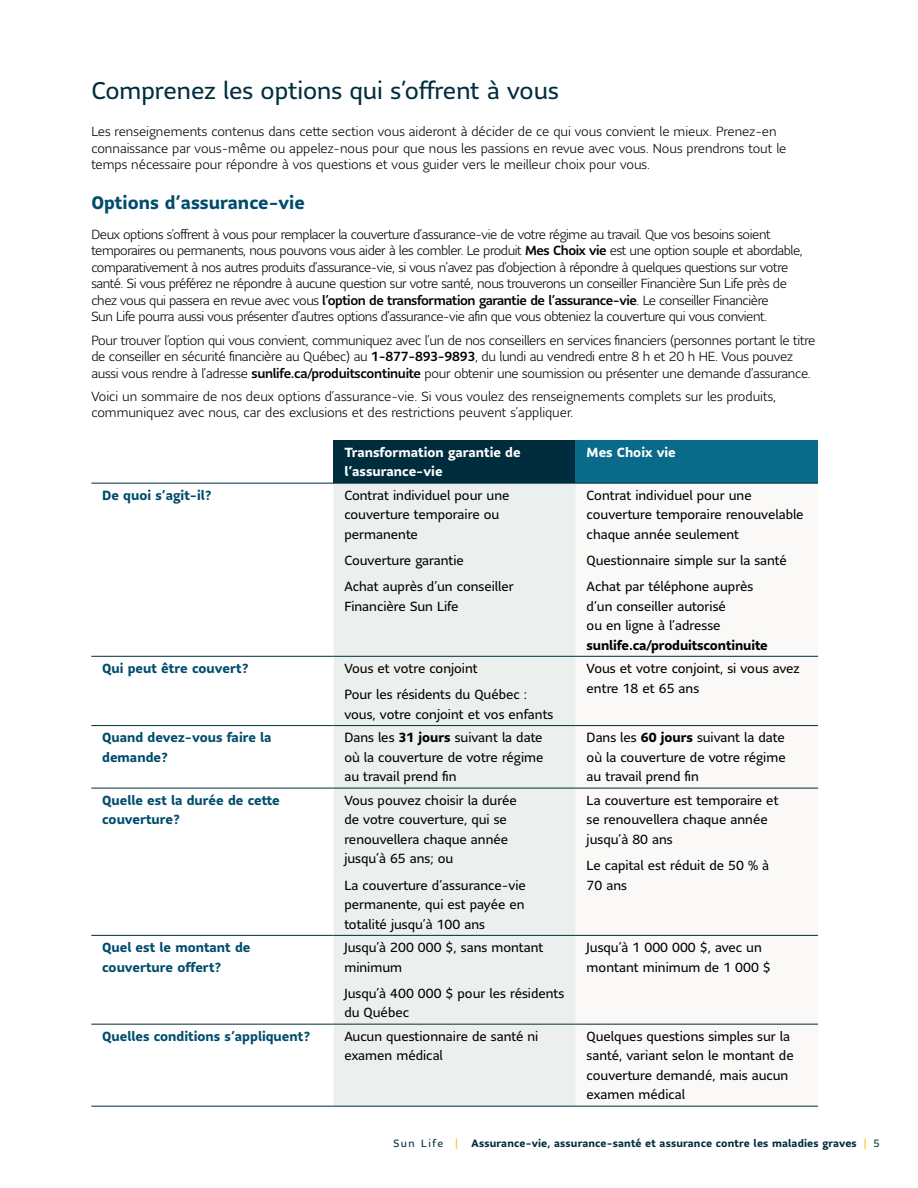
<style>
.page{position:relative;width:918px;height:1188px;background:#fff}
.page>*{position:absolute;margin:0;border:0;box-sizing:border-box;transform-origin:0 0}
.Subtitle{font:24px "Sun Life Sans";color:#002d3d}
.SubSub_title{font:700 18px "Sun Life Sans";color:#004c6c}
.Body{font:13.2px/19.5px "Sun Life Sans";color:#000}
.Body-2{font:300 13.2px/16.5px "Sun Life Sans";letter-spacing:-.025em;color:#000}
.Body-3{font:300 13.2px/16.5px "Sun Life Sans";color:#000}
.Body-4{font:700 13.2px/19.5px "Sun Life Sans";color:#004c6c}
.Body-5{font:700 13.2px/19.5px "Sun Life Sans";color:#fff}
.t1{font:700 10.5px "Sun Life Sans";letter-spacing:.015em;color:#002d3d}
.t2{font:10.5px "Sun Life Sans";letter-spacing:.15em;color:#002d3d}
.s1{font-weight:500}
.s2{font-weight:700}
.s3{color:#febe10}
.s4{font-weight:400;color:#febe10}
.s5{font-weight:400}
</style>
<div class="page">
<svg style="left:91px;top:440px;width:243px;height:666px"></svg>
<div style="left:334px;top:440px;width:242px;height:43px;background:#002d3d"></div>
<div style="left:576px;top:440px;width:242px;height:43px;background:#096a89"></div>
<div style="left:334px;top:484px;width:242px;height:622px;background:#ebf0ee"></div>
<svg style="left:576px;top:655px;width:242px;height:451px"></svg>
<hr style="left:91px;top:483px;width:243px;height:1px;background:#002d3d">
<hr style="left:334px;top:483px;width:242px;height:1px;background:#002d3d">
<hr style="left:576px;top:483px;width:242px;height:1px;background:#002d3d">
<hr style="left:91px;top:656px;width:243px;height:1px;background:#002d3d">
<hr style="left:334px;top:656px;width:242px;height:1px;background:#002d3d">
<hr style="left:576px;top:656px;width:242px;height:1px;background:#002d3d">
<hr style="left:91px;top:725px;width:243px;height:1px;background:#002d3d">
<hr style="left:334px;top:725px;width:242px;height:1px;background:#002d3d">
<hr style="left:576px;top:725px;width:242px;height:1px;background:#002d3d">
<hr style="left:91px;top:788px;width:243px;height:1px;background:#002d3d">
<hr style="left:334px;top:788px;width:242px;height:1px;background:#002d3d">
<hr style="left:576px;top:788px;width:242px;height:1px;background:#002d3d">
<hr style="left:91px;top:935px;width:243px;height:1px;background:#002d3d">
<hr style="left:334px;top:935px;width:242px;height:1px;background:#002d3d">
<hr style="left:576px;top:935px;width:242px;height:1px;background:#002d3d">
<hr style="left:91px;top:1024px;width:243px;height:1px;background:#002d3d">
<hr style="left:334px;top:1024px;width:242px;height:1px;background:#002d3d">
<hr style="left:576px;top:1024px;width:242px;height:1px;background:#002d3d">
<hr style="left:91px;top:1106px;width:243px;height:1px;background:#002d3d">
<hr style="left:334px;top:1106px;width:242px;height:1px;background:#002d3d">
<hr style="left:576px;top:1106px;width:242px;height:1px;background:#002d3d">
<h2 class="Subtitle" style="left:91px;top:75px;width:469px">Comprenez les options qui s’offrent à vous</h2>
<p class="Body-3" style="left:91px;top:123px;width:697px">Les renseignements contenus dans cette section vous aideront à décider de ce qui vous convient le mieux. Prenez-en connaissance par vous-même ou appelez-nous pour que nous les passions en revue avec vous. Nous prendrons tout le temps nécessaire pour répondre à vos questions et vous guider vers le meilleur choix pour vous.</p>
<h3 class="SubSub_title" style="left:91px;top:190px;width:215px">Options d’assurance-vie</h3>
<p class="Body-2" style="left:91px;top:226px;width:713px">Deux options s’offrent à vous pour remplacer la couverture d’assurance-vie de votre régime au travail. Que vos besoins soient temporaires ou permanents, nous pouvons vous aider à les combler. Le produit <span class="s1">Mes Choix vie</span> est une option souple et abordable, comparativement à nos autres produits d’assurance-vie, si vous n’avez pas d’objection à répondre à quelques questions sur votre santé. Si vous préférez ne répondre à aucune question sur votre santé, nous trouverons un conseiller Financière Sun Life près de chez vous qui passera en revue avec vous <span class="s1">l’option de transformation garantie de l’assurance-vie</span>. Le conseiller Financière<br>Sun Life pourra aussi vous présenter d’autres options d’assurance-vie afin que vous obteniez la couverture qui vous convient.</p>
<p class="Body-2" style="left:91px;top:331px;width:726px">Pour trouver l’option qui vous convient, communiquez avec l’un de nos conseillers en services financiers (personnes portant le titre de conseiller en sécurité financière au Québec) au <span class="s1">1-877-893-9893</span>, du lundi au vendredi entre 8 h et 20 h HE. Vous pouvez aussi vous rendre à l’adresse <span class="s1">sunlife.ca/produitscontinuite</span> pour obtenir une soumission ou présenter une demande d’assurance.</p>
<p class="Body-3" style="left:91px;top:388px;width:686px">Voici un sommaire de nos deux options d’assurance-vie. Si vous voulez des renseignements complets sur les produits, communiquez avec nous, car des exclusions et des restrictions peuvent s’appliquer.</p>
<p class="Body-5" style="left:344px;top:442px;width:178px">Transformation garantie de l’assurance-vie</p>
<p class="Body-5" style="left:587px;top:442px;width:91px">Mes Choix vie</p>
<p class="Body-4" style="left:102px;top:485px;width:111px">De quoi s’agit-il?</p>
<p class="Body" style="left:344px;top:485px;width:167px">Contrat individuel pour une couverture temporaire ou permanente</p>
<p class="Body" style="left:344px;top:550px;width:121px">Couverture garantie</p>
<p class="Body" style="left:344px;top:577px;width:171px">Achat auprès d’un conseiller<br>Financière Sun Life</p>
<p class="Body" style="left:587px;top:485px;width:219px">Contrat individuel pour une couverture temporaire renouvelable chaque année seulement</p>
<p class="Body" style="left:587px;top:550px;width:202px">Questionnaire simple sur la santé</p>
<p class="Body" style="left:587px;top:577px;width:183px">Achat par téléphone auprès d’un conseiller autorisé<br>ou en ligne à l’adresse <span class="s2">sunlife.ca/produitscontinuite</span></p>
<p class="Body-4" style="left:102px;top:658px;width:148px">Qui peut être couvert?</p>
<p class="Body" style="left:344px;top:658px;width:135px">Vous et votre conjoint</p>
<p class="Body" style="left:344px;top:685px;width:211px">Pour les résidents du Québec : vous, votre conjoint et vos enfants</p>
<p class="Body" style="left:587px;top:658px;width:215px">Vous et votre conjoint, si vous avez entre 18 et 65 ans</p>
<p class="Body-4" style="left:102px;top:728px;width:171px">Quand devez-vous faire la demande?</p>
<p class="Body" style="left:344px;top:728px;width:201px;text-align:justify">Dans les <span class="s2">31 jours</span> suivant la date où la couverture de votre régime au travail prend fin</p>
<p class="Body" style="left:587px;top:728px;width:201px;text-align:justify">Dans les <span class="s2">60 jours</span> suivant la date où la couverture de votre régime au travail prend fin</p>
<p class="Body-4" style="left:102px;top:790px;width:179px">Quelle est la durée de cette couverture?</p>
<p class="Body" style="left:344px;top:790px;width:174px">Vous pouvez choisir la durée de votre couverture, qui se renouvellera chaque année jusqu’à 65 ans; ou</p>
<p class="Body" style="left:344px;top:875px;width:183px;text-align:justify">La couverture d’assurance-vie permanente, qui est payée en totalité jusqu’à 100 ans</p>
<p class="Body" style="left:587px;top:790px;width:193px">La couverture est temporaire et se renouvellera chaque année jusqu’à 80 ans</p>
<p class="Body" style="left:587px;top:855px;width:184px">Le capital est réduit de 50 % à<br>70 ans</p>
<p class="Body-4" style="left:102px;top:937px;width:150px">Quel est le montant de couverture offert?</p>
<p class="Body" style="left:344px;top:937px;width:201px">Jusqu’à 200 000 $, sans montant minimum</p>
<p class="Body" style="left:344px;top:983px;width:222px">Jusqu’à 400 000 $ pour les résidents du Québec</p>
<p class="Body" style="left:587px;top:937px;width:186px">Jusqu’à 1 000 000 $, avec un montant minimum de 1 000 $</p>
<p class="Body-4" style="left:102px;top:1026px;width:210px">Quelles conditions s’appliquent?</p>
<p class="Body" style="left:344px;top:1026px;width:196px">Aucun questionnaire de santé ni examen médical</p>
<p class="Body" style="left:587px;top:1026px;width:209px">Quelques questions simples sur la santé, variant selon le montant de couverture demandé, mais aucun examen médical</p>
<p class="t2" style="left:393px;top:1137px;width:66px">Sun Life <span class="s3">|</span></p>
<p class="t1" style="left:472px;top:1136px;width:410px">Assurance-vie, assurance-santé et assurance contre les maladies graves <span class="s4">|</span> <span class="s5">5</span></p>
</div>
